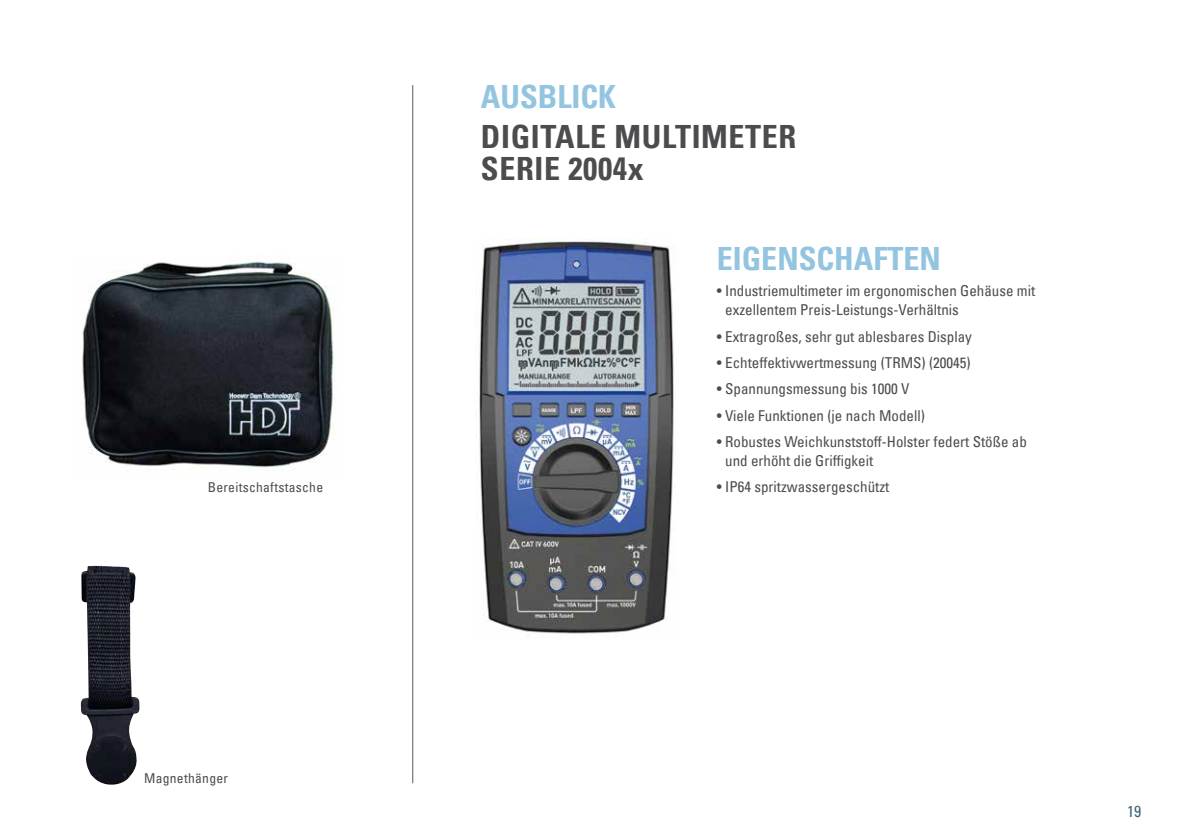
<style>
.page{position:relative;width:1191px;height:840px;background:#fff}
.page>*{position:absolute;margin:0;border:0;box-sizing:border-box;transform-origin:0 0}
.t1{font:32px/32px "Univers Com 67 Bold Cond";letter-spacing:.02em;color:#4b4c4d}
.t2{font:32px "Univers Com 67 Bold Cond";color:#93c5e1}
.t3{font:condensed 16px "Univers Com 57";color:#3e6376}
.t4{font:condensed 15px/19px "Univers Com 57";color:#4b4c4d}
.t5{font:condensed 13.6px "Univers Com 57";letter-spacing:.02em;color:#4b4c4d}
</style>
<div class="page">
<img style="left:82px;top:261px;width:253px;height:208px">
<img style="left:81px;top:565px;width:58px;height:220px">
<img style="left:476px;top:238px;width:198px;height:396px">
<hr style="left:412px;top:85px;width:1px;height:697px;background:#57585a">
<p class="t5" style="left:208px;top:478px;width:117px">Bereitschaftstasche</p>
<p class="t5" style="left:144px;top:768px;width:85px">Magnethänger</p>
<h1 class="t2" style="left:481px;top:77px;width:137px">AUSBLICK</h1>
<h1 class="t1" style="left:481px;top:120px;width:317px">DIGITALE MULTIMETER<br>SERIE 2004x</h1>
<h1 class="t2" style="left:717px;top:239px;width:226px">EIGENSCHAFTEN</h1>
<p class="t4" style="left:725px;top:281px;width:311px;text-indent:-8px">• Industriemultimeter im ergonomischen Gehäuse mit exzellentem Preis-Leistungs-Verhältnis</p>
<p class="t4" style="left:717px;top:326px;width:256px">• Extragroßes, sehr gut ablesbares Display</p>
<p class="t4" style="left:717px;top:352px;width:255px">• Echteffektivwertmessung (TRMS) (20045)</p>
<p class="t4" style="left:717px;top:379px;width:194px">• Spannungsmessung bis 1000 V</p>
<p class="t4" style="left:717px;top:405px;width:210px">• Viele Funktionen (je nach Modell)</p>
<p class="t4" style="left:725px;top:431px;width:303px;text-indent:-8px">• Robustes Weichkunststoff-Holster federt Stöße ab und erhöht die Griffigkeit</p>
<p class="t4" style="left:717px;top:477px;width:174px">• IP64 spritzwassergeschützt</p>
<p class="t3" style="left:1127px;top:801px;width:16px">19</p>
</div>
